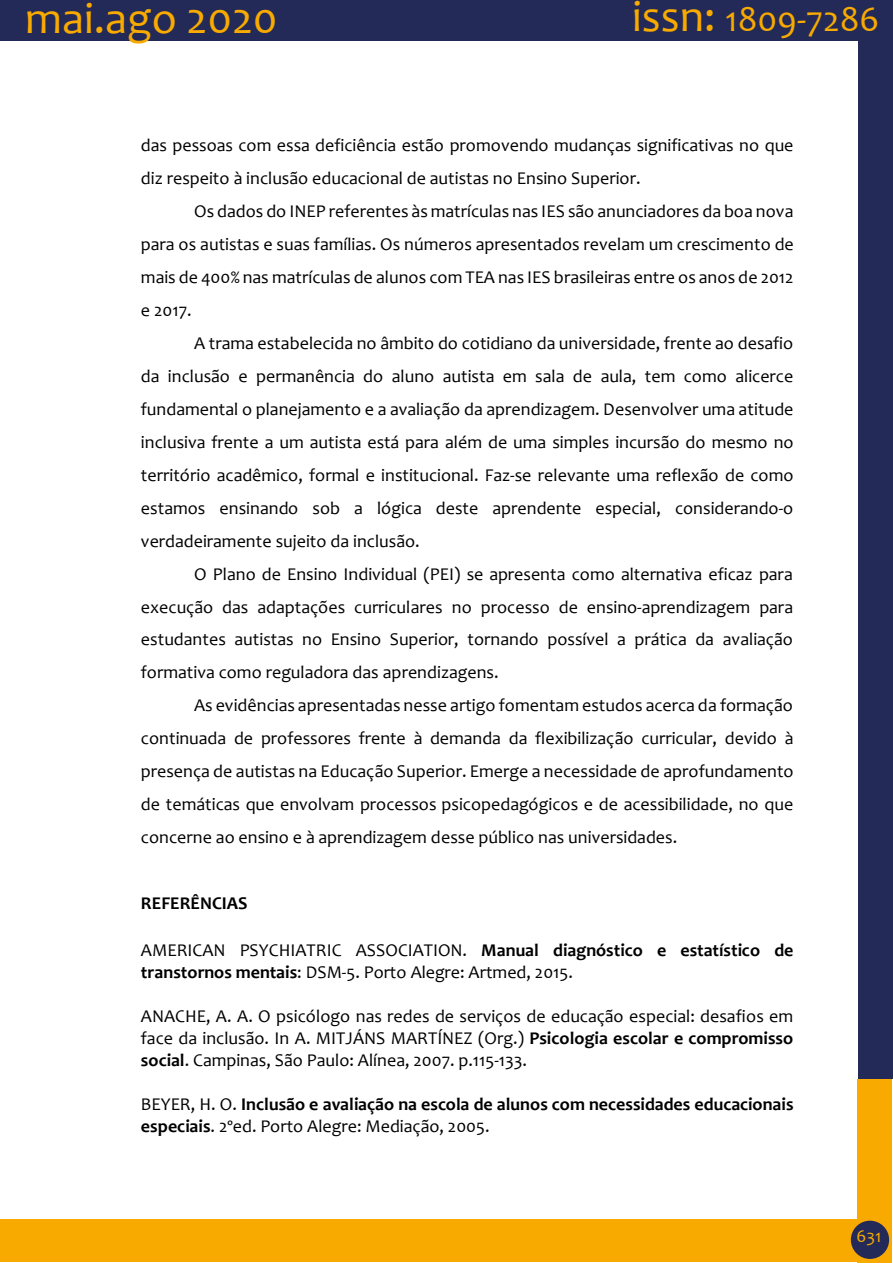
<style>
.page{position:relative;width:893px;height:1263px;background:#fff}
.page>*{position:absolute;margin:0;border:0;box-sizing:border-box;transform-origin:0 0}
.t1{font:45px "Candara";color:#f8aa00}
.t2{font:36px "Candara";color:#f8aa00}
.t3{font:18px/33px "Candara";color:#000;text-align:justify}
.t4{font:700 18px/21.9px "Candara";letter-spacing:.005em;color:#000}
.t5{font:18px "Candara";color:#f8aa00}
.s1{font-size:45px}
.s2{font-weight:700}
.s3{font-weight:400}
</style>
<div class="page">
<div style="left:858px;top:0;width:34px;height:1079px;background:#232a57"></div>
<div style="left:0;top:0;width:890px;height:41px;background:#232a57"></div>
<div style="left:857px;top:1079px;width:34px;height:184px;background:#f8aa00"></div>
<div style="left:0;top:1219px;width:860px;height:43px;background:#f8aa00"></div>
<div style="left:851px;top:1221px;width:38px;height:38px;background:#232a57;border-radius:50%"></div>
<h1 class="t1" style="left:25px;top:-9px;width:254px">mai.ago 2020</h1>
<h2 class="t2" style="left:632px;top:-3px;width:249px"><span class="s1">issn:</span> 1809-7286</h2>
<p class="t3" style="left:141px;top:129px;width:654px">das pessoas com essa deficiência estão promovendo mudanças significativas no que diz respeito à inclusão educacional de autistas no Ensino Superior.</p>
<p class="t3" style="left:141px;top:194px;width:654px;text-indent:53px">Os dados do INEP referentes às matrículas nas IES são anunciadores da boa nova para os autistas e suas famílias. Os números apresentados revelam um crescimento de mais de 400% nas matrículas de alunos com TEA nas IES brasileiras entre os anos de 2012 e 2017.</p>
<p class="t3" style="left:141px;top:326px;width:654px;text-indent:53px">A trama estabelecida no âmbito do cotidiano da universidade, frente ao desafio da inclusão e permanência do aluno autista em sala de aula, tem como alicerce fundamental o planejamento e a avaliação da aprendizagem. Desenvolver uma atitude inclusiva frente a um autista está para além de uma simples incursão do mesmo no território acadêmico, formal e institucional. Faz-se relevante uma reflexão de como estamos ensinando sob a lógica deste aprendente especial, considerando-o verdadeiramente sujeito da inclusão.</p>
<p class="t3" style="left:141px;top:557px;width:654px;text-indent:53px">O Plano de Ensino Individual (PEI) se apresenta como alternativa eficaz para execução das adaptações curriculares no processo de ensino-aprendizagem para estudantes autistas no Ensino Superior, tornando possível a prática da avaliação formativa como reguladora das aprendizagens.</p>
<p class="t3" style="left:141px;top:689px;width:654px;text-indent:53px">As evidências apresentadas nesse artigo fomentam estudos acerca da formação continuada de professores frente à demanda da flexibilização curricular, devido à presença de autistas na Educação Superior. Emerge a necessidade de aprofundamento de temáticas que envolvam processos psicopedagógicos e de acessibilidade, no que concerne ao ensino e à aprendizagem desse público nas universidades.</p>
<p class="t4" style="left:141px;top:892px;width:108px">REFERÊNCIAS</p>
<p class="t3" style="left:141px;top:939px;width:654px;line-height:21.9px">AMERICAN PSYCHIATRIC ASSOCIATION. <span class="s2">Manual diagnóstico e estatístico de transtornos mentais</span>: DSM-5. Porto Alegre: Artmed, 2015.</p>
<p class="t3" style="left:141px;top:1005px;width:654px;line-height:21.9px">ANACHE, A. A. O psicólogo nas redes de serviços de educação especial: desafios em face da inclusão. In A. MITJÁNS MARTÍNEZ (Org.) <span class="s2">Psicologia escolar e compromisso social</span>. Campinas, São Paulo: Alínea, 2007. p.115-133.</p>
<p class="t4" style="left:141px;top:1093px;width:654px"><span class="s3">BEYER, H. O.</span> Inclusão e avaliação na escola de alunos com necessidades educacionais especiais<span class="s3">. 2ºed. Porto Alegre: Mediação, 2005.</span></p>
<p class="t5" style="left:856px;top:1224px;width:26px">631</p>
</div>
